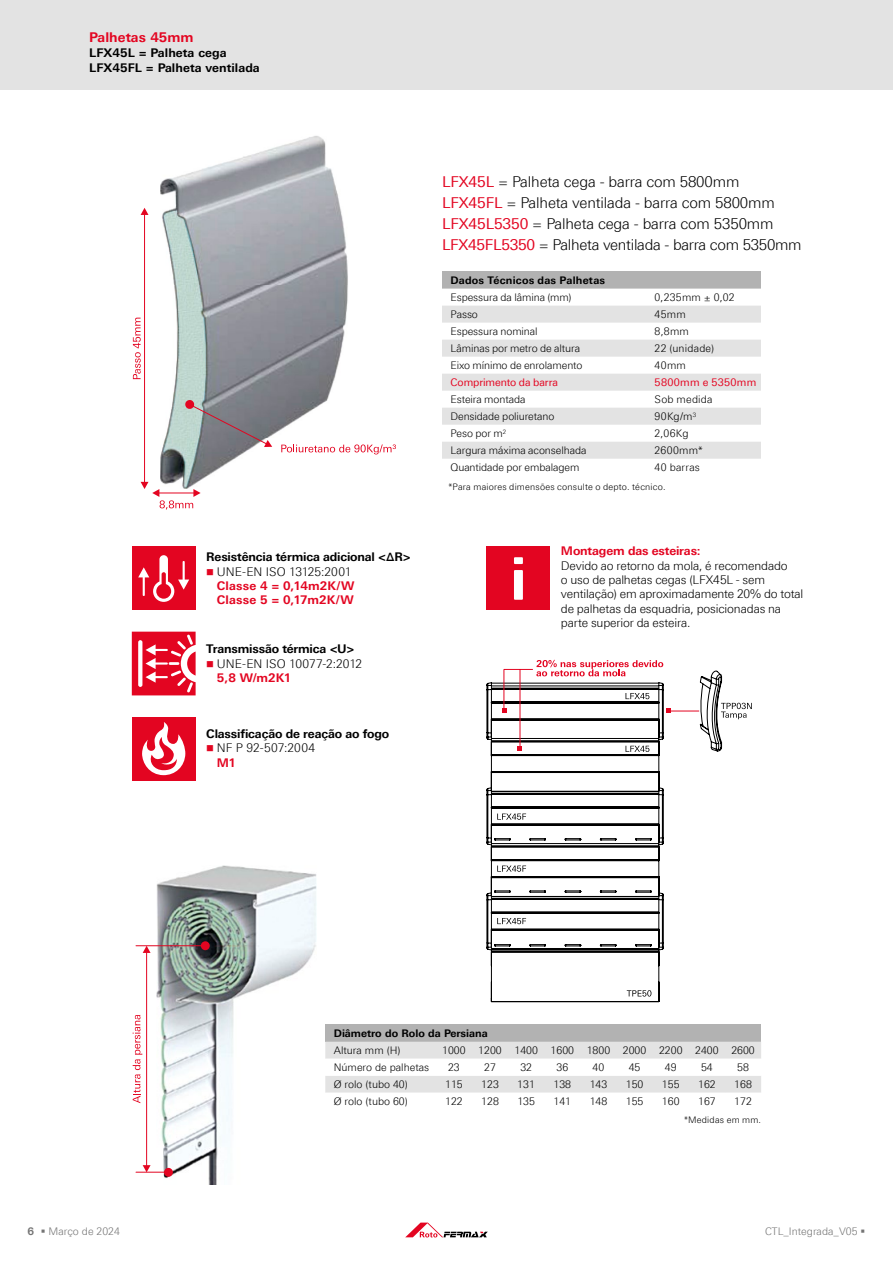
<style>
.page{position:relative;width:893px;height:1263px;background:#fff}
.page>*{position:absolute;margin:0;border:0;box-sizing:border-box;transform-origin:0 0}
.t1{font:300 15px/21px "LT Univers Basic";letter-spacing:-.01em;color:#000}
.t2{font:700 13.5px "LT Univers Basic";letter-spacing:.005em;color:#e30521}
.t3{font:300 12px/14.4px "LT Univers Basic";letter-spacing:-.015em;color:#000}
.t4{font:700 12px/15px "LT Univers Basic";letter-spacing:-.01em;color:#000}
.t5{font:700 12px/14.4px "LT Univers Basic";letter-spacing:.01em;color:#e30521}
.t6{font:300 12px/14.4px "LT Univers Basic";letter-spacing:.005em;color:#000}
.t7{font:700 12px "LT Univers Basic";letter-spacing:-.01em;color:#e30521}
.t8{font:300 12px/14.4px "LT Univers Basic";letter-spacing:.01em;color:#000}
.t9{font:300 10.5px "LT Univers Basic";color:#000}
.t10{font:700 10.5px "LT Univers Basic";color:#000}
.t11{font:300 10.5px "LT Univers Basic";color:#747474}
.t12{font:10.5px "LT Univers Basic";letter-spacing:-.005em;color:#e30521}
.t13{font:10.5px "LT Univers Basic";letter-spacing:.025em;color:#e30521}
.t14{font:300 10.5px "LT Univers Basic";letter-spacing:.025em;color:#000}
.t15{font:300 9px "LT Univers Basic";letter-spacing:.02em;color:#000}
.s1{font-weight:300;color:#000}
.s2{color:#e30521}
.s3{font-weight:700;color:#e30521}
.s4{font-weight:400;color:#e30521}
.s5{font-weight:700}
</style>
<div class="page">
<img style="left:160px;top:136px;width:188px;height:346px">
<div style="left:0;top:0;width:893px;height:89px;background:#e3e3e3"></div>
<svg style="left:405px;top:1222px;width:83px;height:15px"></svg>
<svg style="left:132px;top:632px;width:64px;height:63px"></svg>
<div style="left:132px;top:547px;width:64px;height:63px;background:#e30521"></div>
<svg style="left:138px;top:555px;width:51px;height:47px"></svg>
<div style="left:132px;top:717px;width:64px;height:63px;background:#e30521"></div>
<svg style="left:142px;top:722px;width:43px;height:53px"></svg>
<div style="left:325px;top:1025px;width:436px;height:17px;background:#b2b2b2"></div>
<svg style="left:325px;top:1042px;width:436px;height:51px"></svg>
<svg style="left:185px;top:399px;width:87px;height:48px;background:#8a878c"></svg>
<svg style="left:281px;top:444px;width:115px;height:10px"></svg>
<hr style="left:144px;top:214px;width:1px;height:268px;background:#e30521">
<svg style="left:141px;top:208px;width:7px;height:7px"></svg>
<svg style="left:133px;top:318px;width:8px;height:61px"></svg>
<svg style="left:141px;top:482px;width:60px;height:27px"></svg>
<img style="left:156px;top:865px;width:161px;height:319px">
<hr style="left:136px;top:945px;width:69px;height:1px;background:#e30521">
<div style="left:201px;top:941px;width:9px;height:9px;background:#e30521;border-radius:50%"></div>
<hr style="left:136px;top:1172px;width:33px;height:1px;background:#e30521">
<div style="left:164px;top:1168px;width:9px;height:9px;background:#e30521;border-radius:50%"></div>
<hr style="left:146px;top:952px;width:1px;height:214px;background:#e30521">
<svg style="left:143px;top:1165px;width:8px;height:7px"></svg>
<svg style="left:143px;top:946px;width:8px;height:7px"></svg>
<svg style="left:133px;top:1015px;width:9px;height:88px"></svg>
<div style="left:442px;top:272px;width:319px;height:17px;background:#b2b2b2"></div>
<svg style="left:442px;top:305px;width:319px;height:1px"></svg>
<svg style="left:442px;top:306px;width:319px;height:153px;fill:#e3e3e3"></svg>
<svg style="left:489px;top:950px;width:172px;height:52px"></svg>
<svg style="left:487px;top:660px;width:183px;height:290px"></svg>
<hr style="left:668px;top:711px;width:31px;height:1px;background:#e30521">
<svg style="left:700px;top:671px;width:52px;height:80px"></svg>
<div style="left:487px;top:547px;width:63px;height:63px;background:#e30521"></div>
<svg style="left:514px;top:557px;width:9px;height:43px"></svg>
<p class="t2" style="left:89px;top:29px;width:106px">Palhetas 45mm</p>
<p class="t4" style="left:89px;top:45px;width:172px">LFX45L = Palheta cega<br>LFX45FL = Palheta ventilada</p>
<p class="t4" style="left:206px;top:549px;width:206px">Resistência térmica adicional &lt;ΔR&gt;</p>
<p class="t5" style="left:217px;top:564px;width:139px;text-indent:-11px">■ <span class="s1">UNE-EN ISO 13125:2001<br></span>Classe 4 = 0,14m2K/W<br>Classe 5 = 0,17m2K/W</p>
<p class="t4" style="left:206px;top:642px;width:150px">Transmissão térmica &lt;U&gt;</p>
<p class="t6" style="left:217px;top:656px;width:147px;text-indent:-11px"><span class="s2">■</span> UNE-EN ISO 10077-2:2012<br><span class="s3">5,8 W/m2K1</span></p>
<p class="t4" style="left:206px;top:726px;width:185px">Classificação de reação ao fogo</p>
<p class="t8" style="left:217px;top:741px;width:100px;text-indent:-11px"><span class="s2">■</span> NF P 92-507:2004<br><span class="s3">M1</span></p>
<h1 class="t1" style="left:442px;top:171px;width:361px"><span class="s4">LFX45L</span> = Palheta cega - barra com 5800mm <span class="s4">LFX45FL</span> = Palheta ventilada - barra com 5800mm <span class="s4">LFX45L5350</span> = Palheta cega - barra com 5350mm <span class="s4">LFX45FL5350</span> = Palheta ventilada - barra com 5350mm</h1>
<p class="t10" style="left:450px;top:274px;width:156px">Dados Técnicos das Palhetas</p>
<p class="t9" style="left:450px;top:291px;width:123px">Espessura da lâmina (mm)</p>
<p class="t9" style="left:655px;top:291px;width:82px">0,235mm ± 0,02</p>
<p class="t9" style="left:450px;top:308px;width:29px">Passo</p>
<p class="t9" style="left:655px;top:308px;width:33px">45mm</p>
<p class="t9" style="left:450px;top:325px;width:89px">Espessura nominal</p>
<p class="t9" style="left:655px;top:325px;width:36px">8,8mm</p>
<p class="t9" style="left:450px;top:342px;width:131px">Lâminas por metro de altura</p>
<p class="t9" style="left:655px;top:342px;width:61px">22 (unidade)</p>
<p class="t9" style="left:450px;top:359px;width:133px">Eixo mínimo de enrolamento</p>
<p class="t9" style="left:655px;top:359px;width:33px">40mm</p>
<p class="t12" style="left:450px;top:376px;width:109px">Comprimento da barra</p>
<p class="t13" style="left:655px;top:376px;width:103px">5800mm e 5350mm</p>
<p class="t9" style="left:450px;top:393px;width:77px">Esteira montada</p>
<p class="t9" style="left:655px;top:393px;width:59px">Sob medida</p>
<p class="t9" style="left:450px;top:410px;width:105px">Densidade poliuretano</p>
<p class="t9" style="left:655px;top:410px;width:43px">90Kg/m<sup>3</sup></p>
<p class="t9" style="left:450px;top:427px;width:57px">Peso por m<sup>2</sup></p>
<p class="t9" style="left:655px;top:427px;width:35px">2,06Kg</p>
<p class="t9" style="left:450px;top:444px;width:137px">Largura máxima aconselhada</p>
<p class="t9" style="left:655px;top:444px;width:49px">2600mm*</p>
<p class="t9" style="left:450px;top:461px;width:130px">Quantidade por embalagem</p>
<p class="t14" style="left:655px;top:461px;width:47px">40 barras</p>
<p class="t15" style="left:448px;top:481px;width:219px">*Para maiores dimensões consulte o depto. técnico.</p>
<p class="t7" style="left:561px;top:544px;width:141px">Montagem das esteiras:</p>
<p class="t3" style="left:561px;top:558px;width:244px">Devido ao retorno da mola, é recomendado<br>o uso de palhetas cegas (LFX45L - sem ventilação) em aproximadamente 20% do total de palhetas da esquadria, posicionadas na parte superior da esteira.</p>
<p class="t10" style="left:334px;top:1027px;width:155px">Diâmetro do Rolo da Persiana</p>
<p class="t9" style="left:334px;top:1044px;width:68px">Altura mm (H)</p>
<p class="t9" style="left:442px;top:1044px;width:314px">1000 1200 1400 1600 1800 2000 2200 2400 2600</p>
<p class="t9" style="left:334px;top:1061px;width:97px">Número de palhetas</p>
<p class="t9" style="left:448px;top:1061px;width:13px">23</p>
<p class="t9" style="left:484px;top:1061px;width:13px">27</p>
<p class="t9" style="left:520px;top:1061px;width:13px">32</p>
<p class="t9" style="left:556px;top:1061px;width:13px">36</p>
<p class="t9" style="left:593px;top:1061px;width:13px">40</p>
<p class="t9" style="left:629px;top:1061px;width:13px">45</p>
<p class="t9" style="left:665px;top:1061px;width:13px">49</p>
<p class="t9" style="left:701px;top:1061px;width:13px">54</p>
<p class="t9" style="left:737px;top:1061px;width:13px">58</p>
<p class="t9" style="left:334px;top:1078px;width:76px">Ø rolo (tubo 40)</p>
<p class="t9" style="left:445px;top:1078px;width:19px">115</p>
<p class="t9" style="left:481px;top:1078px;width:19px">123</p>
<p class="t9" style="left:517px;top:1078px;width:19px">131</p>
<p class="t9" style="left:554px;top:1078px;width:19px">138</p>
<p class="t9" style="left:590px;top:1078px;width:19px">143</p>
<p class="t9" style="left:626px;top:1078px;width:19px">150</p>
<p class="t9" style="left:662px;top:1078px;width:19px">155</p>
<p class="t9" style="left:698px;top:1078px;width:19px">162</p>
<p class="t9" style="left:734px;top:1078px;width:19px">168</p>
<p class="t9" style="left:334px;top:1095px;width:76px">Ø rolo (tubo 60)</p>
<p class="t9" style="left:445px;top:1095px;width:19px">122</p>
<p class="t9" style="left:481px;top:1095px;width:19px">128</p>
<p class="t9" style="left:517px;top:1095px;width:19px">135</p>
<p class="t9" style="left:554px;top:1095px;width:19px">141</p>
<p class="t9" style="left:590px;top:1095px;width:19px">148</p>
<p class="t9" style="left:626px;top:1095px;width:19px">155</p>
<p class="t9" style="left:662px;top:1095px;width:19px">160</p>
<p class="t9" style="left:698px;top:1095px;width:19px">167</p>
<p class="t9" style="left:734px;top:1095px;width:19px">172</p>
<p class="t15" style="left:684px;top:1114px;width:79px">*Medidas em mm.</p>
<p class="t11" style="left:28px;top:1225px;width:94px"><span class="s5">6</span> ▪ Março de 2024</p>
<p class="t11" style="left:765px;top:1225px;width:102px">CTL_Integrada_V05 ▪</p>
</div>
